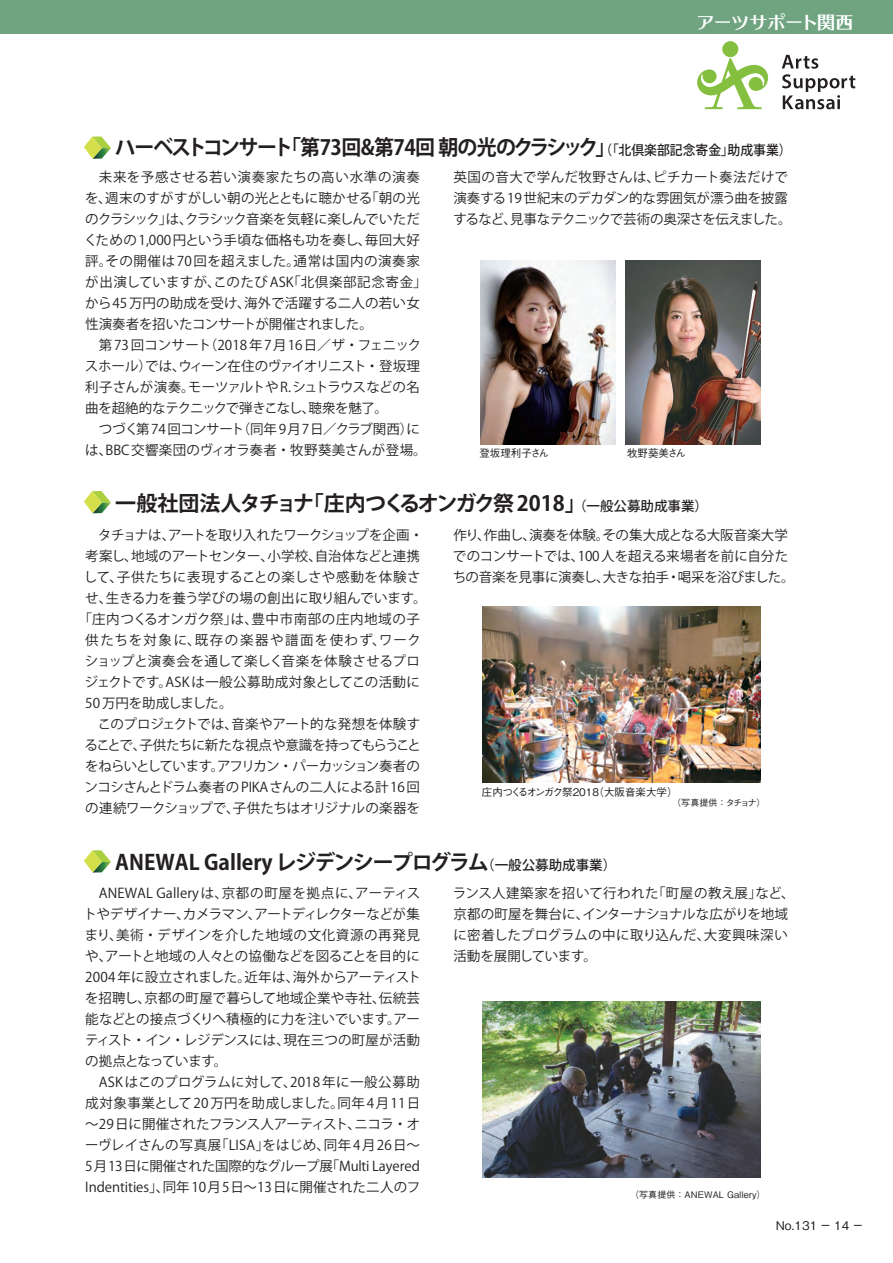
<style>
.page{position:relative;width:893px;height:1263px;background:#fff}
.page>*{position:absolute;margin:0;border:0;box-sizing:border-box;transform-origin:0 0}
.t1{font:700 21px "Koz Go Pro";letter-spacing:-.05em;color:#231f20;scale:.95 1}
.t2{font:700 21px "Koz Go Pro";letter-spacing:-.07em;color:#231f20}
.t3{font:700 21px "Koz Go Pro";letter-spacing:-.01em;color:#231f20}
.t4{font:18px "UD Typos 515 Std";letter-spacing:-.025em;color:#fff}
.t5{font:13.5px/21px "Koz Go Pro";color:#231f20}
.t6{font:13.5px "Koz Go Pro";letter-spacing:-.055em;color:#231f20}
.t7{font:13.5px "Koz Go Pro";letter-spacing:-.035em;color:#231f20}
.t8{font:13.5px "Koz Go Pro";letter-spacing:.03em;color:#231f20}
.t9{font:13.5px "Koz Go Pro";letter-spacing:-.03em;color:#231f20}
.t10{font:13.5px "Koz Go Pro";letter-spacing:-.065em;color:#231f20}
.t11{font:13.5px "Koz Go Pro";letter-spacing:.045em;color:#231f20}
.t12{font:13.5px "Koz Go Pro";letter-spacing:.04em;color:#231f20}
.t13{font:13.5px "Koz Go Pro";letter-spacing:.115em;color:#231f20}
.t14{font:13.5px "Koz Go Pro";letter-spacing:-.02em;color:#231f20}
.t15{font:500 12px "Gothic BBB Pro";color:#231f20}
.t16{font:500 10.5px "Gothic BBB Pro";color:#231f20}
.t17{font:500 9px "Gothic BBB Pro";letter-spacing:.01em;color:#231f20}
.t18{font:500 9px "Gothic BBB Pro";letter-spacing:-.08em;color:#231f20}
.s1{font-weight:500;font-size:13.5px}
</style>
<div class="page">
<div style="left:0;top:0;width:893px;height:33px;background:#70a481"></div>
<svg style="left:697px;top:41px;width:71px;height:68px"></svg>
<svg style="left:782px;top:55px;width:73px;height:54px"></svg>
<img style="left:483px;top:606px;width:278px;height:177px">
<img style="left:483px;top:1001px;width:278px;height:176px">
<svg style="left:84px;top:491px;width:27px;height:22px"></svg>
<img style="left:480px;top:260px;width:135px;height:184px">
<img style="left:625px;top:260px;width:136px;height:184px">
<svg style="left:84px;top:136px;width:27px;height:23px"></svg>
<svg style="left:84px;top:850px;width:27px;height:22px"></svg>
<h2 class="t4" style="left:696px;top:7px;width:158px">アーツサポート関西</h2>
<h1 class="t1" style="left:115px;top:134px;width:713px">ハーベストコンサート「第73回&amp;第74回 朝の光のクラシック」<span class="s1">（「北倶楽部記念寄金」助成事業）</span></h1>
<p class="t5" style="left:84px;top:167px;width:344px">　未来を予感させる若い演奏家たちの高い水準の演奏を、週末のすがすがしい朝の光とともに聴かせる「朝の光のクラシック」は、クラシック音楽を気軽に楽しんでいただくための 1,000 円という手頃な価格も功を奏し、毎回大好評。その開催は70回を超えました。通常は国内の演奏家が出演していますが、このたびASK「北倶楽部記念寄金」から45 万円の助成を受け、海外で活躍する二人の若い女性演奏者を招いたコンサートが開催されました。<br>　第 73 回コンサート（2018 年 7月16日／ザ・フェニックスホール）では、ウィーン在住のヴァイオリニスト・登坂理利子さんが演奏。モーツァルトや R.シュトラウスなどの名曲を超絶的なテクニックで弾きこなし、聴衆を魅了。<br>　つづく第 74 回コンサート（同年 9月7日／クラブ関西）には、BBC 交響楽団のヴィオラ奏者・牧野葵美さんが登場。</p>
<p class="t5" style="left:453px;top:167px;width:340px">英国の音大で学んだ牧野さんは、ピチカート奏法だけで演奏する19 世紀末のデカダン的な雰囲気が漂う曲を披露するなど、見事なテクニックで芸術の奥深さを伝えました。</p>
<p class="t16" style="left:479px;top:445px;width:71px">登坂理利子さん</p>
<p class="t16" style="left:627px;top:445px;width:60px">牧野葵美さん</p>
<h1 class="t2" style="left:115px;top:490px;width:594px">一般社団法人タチョナ「庄内つくるオンガク祭 2018」<span class="s1">（一般公募助成事業）</span></h1>
<p class="t6" style="left:85px;top:526px;width:339px">　タチョナは、アートを取り入れたワークショップを企画・</p>
<p class="t7" style="left:85px;top:547px;width:336px">考案し、地域のアートセンター、小学校、自治体などと連携</p>
<p class="t12" style="left:84px;top:568px;width:338px">して、子供たちに表現することの楽しさや感動を体験さ</p>
<p class="t5" style="left:85px;top:588px;width:343px">せ、生きる力を養う学びの場の創出に取り組んでいます。</p>
<p class="t11" style="left:79px;top:610px;width:343px">「庄内つくるオンガク祭」は、豊中市南部の庄内地域の子</p>
<p class="t13" style="left:85px;top:631px;width:337px">供たちを対象に、既存の楽器や譜面を使わず、ワーク</p>
<p class="t5" style="left:85px;top:651px;width:337px">ショップと演奏会を通して楽しく音楽を体験させるプロ</p>
<p class="t8" style="left:85px;top:673px;width:337px">ジェクトです。ASK は一般公募助成対象としてこの活動に</p>
<p class="t14" style="left:85px;top:694px;width:149px">50 万円を助成しました。</p>
<p class="t5" style="left:85px;top:714px;width:336px">　このプロジェクトでは、音楽やアート的な発想を体験す</p>
<p class="t9" style="left:85px;top:736px;width:338px">ることで、子供たちに新たな視点や意識を持ってもらうこと</p>
<p class="t10" style="left:85px;top:757px;width:336px">をねらいとしています。アフリカン・パーカッション奏者の</p>
<p class="t5" style="left:85px;top:777px;width:337px">ンコシさんとドラム奏者のPIKAさんの二人による計16回</p>
<p class="t5" style="left:85px;top:798px;width:336px">の連続ワークショップで、子供たちはオリジナルの楽器を</p>
<p class="t5" style="left:453px;top:525px;width:343px">作り、作曲し、演奏を体験。その集大成となる大阪音楽大学でのコンサートでは、100 人を超える来場者を前に自分たちの音楽を見事に演奏し、大きな拍手・喝采を浴びました。</p>
<p class="t16" style="left:482px;top:783px;width:197px">庄内つくるオンガク祭2018（大阪音楽大学）</p>
<p class="t18" style="left:672px;top:795px;width:95px">（写真提供：タチョナ）</p>
<h1 class="t3" style="left:115px;top:848px;width:502px">ANEWAL Gallery レジデンシープログラム<span class="s1">（一般公募助成事業）</span></h1>
<p class="t5" style="left:83px;top:883px;width:339px">　ANEWAL Gallery は、京都の町屋を拠点に、アーティストやデザイナー、カメラマン、アートディレクターなどが集まり、美術・デザインを介した地域の文化資源の再発見や、アートと地域の人々との協働などを図ることを目的に<br>2004 年に設立されました。近年は、海外からアーティストを招聘し、京都の町屋で暮らして地域企業や寺社、伝統芸能などとの接点づくりへ積極的に力を注いでいます。アーティスト・イン・レジデンスには、現在三つの町屋が活動の拠点となっています。<br>　ASK はこのプログラムに対して、2018 年に一般公募助成対象事業として20 万円を助成しました。同年 4月11日～29日に開催されたフランス人アーティスト、ニコラ・オーヴレイさんの写真展「LISA」をはじめ、同年 4月26日～<br>5月13日に開催された国際的なグループ展「Multi Layered<br>Indentities」、同年 10月5日～13日に開催された二人のフ</p>
<p class="t5" style="left:453px;top:883px;width:343px">ランス人建築家を招いて行われた「町屋の教え展」など、京都の町屋を舞台に、インターナショナルな広がりを地域に密着したプログラムの中に取り込んだ、大変興味深い活動を展開しています。</p>
<p class="t17" style="left:630px;top:1187px;width:137px">（写真提供：ANEWAL Gallery）</p>
<p class="t15" style="left:776px;top:1215px;width:88px">No.131 一 14 一</p>
</div>
